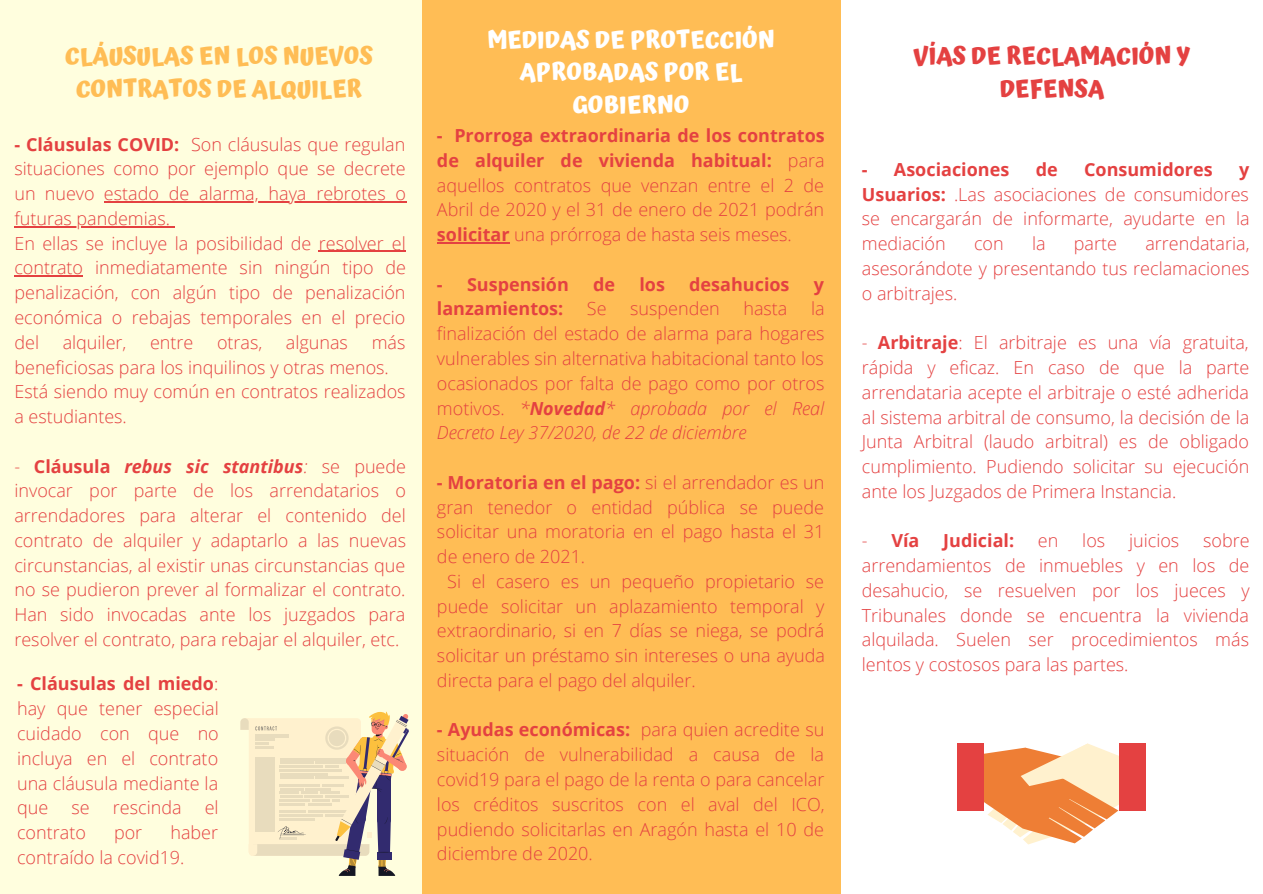
<style>
.page{position:relative;width:1263px;height:894px;background:#fff}
.page>*{position:absolute;margin:0;border:0;box-sizing:border-box;transform-origin:0 0}
.t1{font:700 24px/32.5px "Atma";color:#fff;text-align:center}
.t2{font:700 24px/32.5px "Atma";color:#ffbd55;text-align:center}
.t3{font:700 24px/32.5px "Atma";color:#e44141;text-align:center}
.t4{font:300 18px/24.8px "Open Sans";color:#e44141;text-align:justify}
.t5{font:700 18px "Open Sans";color:#e44141}
.s1{font-weight:700}
.s2{font-weight:700;font-style:italic}
.s3{font-style:italic}
.s4{font-weight:300}
</style>
<div class="page">
<div style="left:0;top:0;width:1263px;height:893px;background:#ffbd55"></div>
<div style="left:0;top:0;width:421px;height:893px;background:#fffede"></div>
<svg style="left:240px;top:711px;width:169px;height:164px"></svg>
<hr style="left:104px;top:201px;width:302px;height:1px;background:#e44141">
<hr style="left:14px;top:226px;width:156px;height:1px;background:#e44141">
<hr style="left:319px;top:251px;width:87px;height:1px;background:#e44141">
<hr style="left:14px;top:275px;width:69px;height:1px;background:#e44141">
<div style="left:841px;top:0;width:422px;height:893px;background:#fff"></div>
<div style="left:1120px;top:743px;width:26px;height:67px;background:#e44141"></div>
<div style="left:957px;top:743px;width:27px;height:67px;background:#e44141"></div>
<svg style="left:980px;top:743px;width:143px;height:101px"></svg>
<hr style="left:437px;top:242px;width:73px;height:1px;background:#e44141">
<p class="t2" style="left:65px;top:40px;width:309px">CLÁUSULAS EN LOS NUEVOS<br>CONTRATOS DE ALQUILER</p>
<p class="t4" style="left:14px;top:131px;width:393px"><span class="s1">- Cláusulas COVID:</span> Son cláusulas que regulan situaciones como por ejemplo que se decrete un nuevo estado de alarma, haya rebrotes o futuras pandemias.</p>
<p class="t4" style="left:14px;top:230px;width:393px">En ellas se incluye la posibilidad de resolver el contrato inmediatamente sin ningún tipo de penalización, con algún tipo de penalización económica o rebajas temporales en el precio del</p>
<p class="t4" style="left:14px;top:329px;width:392px;text-indent:357px">más beneficiosas para los inquilinos y otras menos.</p>
<p class="t4" style="left:14px;top:379px;width:393px">Está siendo muy común en contratos realizados a estudiantes.</p>
<p class="t4" style="left:14px;top:453px;width:393px">- <span class="s1">Cláusula</span> <span class="s2">rebus sic stantibus</span><span class="s3">:</span> se puede invocar por parte de los arrendatarios o arrendadores para alterar el contenido del contrato de alquiler y adaptarlo a las nuevas circunstancias, al existir unas circunstancias que no se pudieron prever al formalizar el contrato.<br>Han sido invocadas ante los juzgados para resolver el contrato, para rebajar el alquiler, etc.</p>
<p class="t4" style="left:63px;top:329px;width:65px">alquiler,</p>
<p class="t4" style="left:150px;top:329px;width:45px">entre</p>
<p class="t4" style="left:217px;top:329px;width:47px">otras,</p>
<p class="t4" style="left:286px;top:329px;width:64px">algunas</p>
<p class="t4" style="left:17px;top:671px;width:203px"><span class="s1">- Cláusulas del miedo</span>: hay que tener especial cuidado con que no incluya en el contrato una cláusula mediante la que</p>
<p class="t4" style="left:71px;top:794px;width:20px">se</p>
<p class="t4" style="left:113px;top:794px;width:70px">rescinda</p>
<p class="t4" style="left:205px;top:794px;width:15px">el</p>
<p class="t4" style="left:17px;top:819px;width:70px">contrato</p>
<p class="t4" style="left:114px;top:819px;width:30px">por</p>
<p class="t4" style="left:17px;top:819px;width:203px;text-indent:153px">haber contraído la covid19.</p>
<p class="t1" style="left:487px;top:23px;width:289px">MEDIDAS DE PROTECCIÓN<br>APROBADAS POR EL<br>GOBIERNO</p>
<p class="t4" style="left:437px;top:123px;width:389px"><span class="s1">- Prorroga extraordinaria de los contratos de alquiler de vivienda habitual:</span> para aquellos contratos que venzan entre el 2 de Abril de 2020 y el 31 de enero de 2021 podrán <span class="s1">solicitar</span> una prórroga de hasta seis meses.</p>
<p class="t5" style="left:437px;top:271px;width:133px">- Suspensión</p>
<p class="t5" style="left:593px;top:271px;width:23px">de</p>
<p class="t5" style="left:639px;top:271px;width:27px">los</p>
<p class="t5" style="left:689px;top:271px;width:102px">desahucios</p>
<p class="t5" style="left:814px;top:271px;width:12px">y</p>
<p class="t5" style="left:437px;top:296px;width:128px">lanzamientos:</p>
<p class="t4" style="left:587px;top:296px;width:21px">Se</p>
<p class="t4" style="left:630px;top:296px;width:91px">suspenden</p>
<p class="t4" style="left:743px;top:296px;width:46px">hasta</p>
<p class="t4" style="left:437px;top:296px;width:389px;text-indent:374px">la finalización del estado de alarma para hogares vulnerables sin alternativa habitacional tanto los ocasionados por falta de pago como por otros motivos. <span class="s3">*</span><span class="s2">Novedad</span><span class="s3">* aprobada por el Real Decreto Ley 37/2020, de 22 de diciembre</span></p>
<p class="t4" style="left:437px;top:469px;width:389px"><span class="s1">- Moratoria en el pago:</span> si el arrendador es un gran tenedor o entidad pública se puede solicitar una moratoria en el pago hasta el 31 de enero de 2021.</p>
<p class="t4" style="left:437px;top:568px;width:389px;text-indent:10px">Si el casero es un pequeño propietario se puede solicitar un aplazamiento temporal y extraordinario, si en 7 días se niega, se podrá solicitar un préstamo sin intereses o una ayuda directa para el pago del alquiler.</p>
<p class="t4" style="left:437px;top:717px;width:389px"><span class="s1">- Ayudas económicas:</span> para quien acredite su situación de vulnerabilidad a causa de la covid19 para el pago de la renta o para cancelar los créditos suscritos con el aval del ICO, pudiendo solicitarlas en Aragón hasta el 10 de diciembre de 2020.</p>
<p class="t3" style="left:913px;top:40px;width:278px">VÍAS DE RECLAMACIÓN Y<br>DEFENSA</p>
<p class="t5" style="left:862px;top:157px;width:149px">- Asociaciones</p>
<p class="t5" style="left:1036px;top:157px;width:23px">de</p>
<p class="t5" style="left:1084px;top:157px;width:130px">Consumidores</p>
<p class="t4" style="left:862px;top:156px;width:389px;text-indent:377px"><span class="s1">y Usuarios:</span> .Las asociaciones de consumidores se encargarán de informarte, ayudarte en la mediación</p>
<p class="t4" style="left:862px;top:231px;width:389px;text-indent:283px">arrendataria, asesorándote y presentando tus reclamaciones o arbitrajes.</p>
<p class="t4" style="left:862px;top:330px;width:389px">- <span class="s1">Arbitraje</span>: El arbitraje es una vía gratuita, rápida y eficaz. En caso de que la parte arrendataria acepte el arbitraje o esté adherida al sistema arbitral de consumo, la decisión de la Junta Arbitral (laudo arbitral) es de obligado cumplimiento. Pudiendo solicitar su ejecución ante los Juzgados de Primera Instancia.</p>
<p class="t5" style="left:862px;top:528px;width:59px"><span class="s4">-</span> Vía</p>
<p class="t5" style="left:943px;top:528px;width:72px">Judicial:</p>
<p class="t4" style="left:1038px;top:528px;width:22px">en</p>
<p class="t4" style="left:1082px;top:528px;width:24px">los</p>
<p class="t4" style="left:1129px;top:528px;width:52px">juicios</p>
<p class="t4" style="left:974px;top:231px;width:31px">con</p>
<p class="t4" style="left:1032px;top:231px;width:15px">la</p>
<p class="t4" style="left:1074px;top:231px;width:45px">parte</p>
<p class="t4" style="left:862px;top:528px;width:389px;text-indent:341px">sobre arrendamientos de inmuebles y en los de desahucio, se resuelven por los jueces y Tribunales donde se encuentra la vivienda alquilada. Suelen ser procedimientos más lentos y costosos para las partes.</p>
</div>
